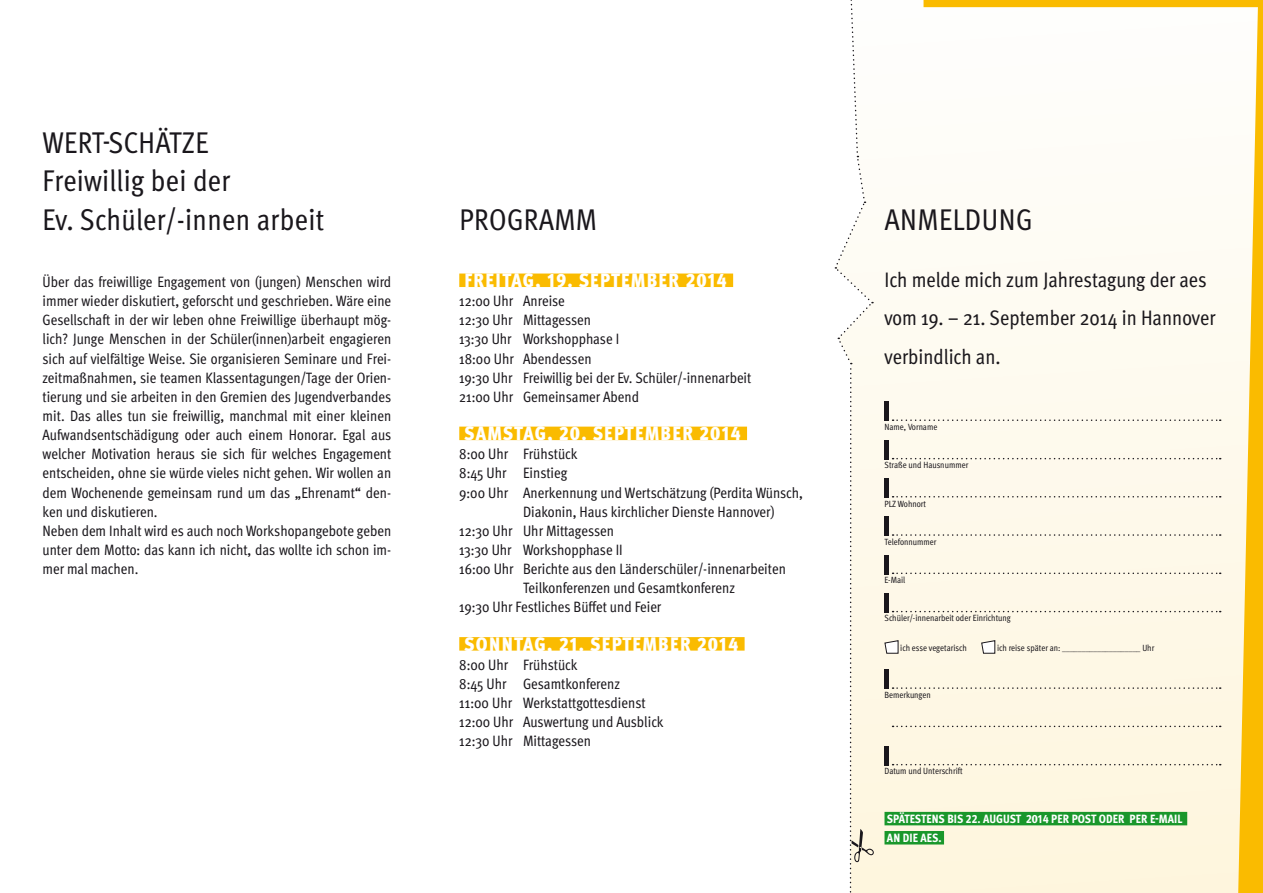
<style>
.page{position:relative;width:1263px;height:893px;background:#fff}
.page>*{position:absolute;margin:0;border:0;box-sizing:border-box;transform-origin:0 0}
.t1{font:30px/38.2px "Meta Cond OT";letter-spacing:.01em;color:#1a171c}
.t2{font:21px/38.2px "Meta Cond OT";color:#1a171c}
.t3{font:900 19.5px "Meta Cond OT";letter-spacing:.06em;color:#fff}
.t4{font:15px/19.2px "Meta Cond OT";color:#1a171c}
.t5{font:800 12px/19.2px "Meta Cond OT";letter-spacing:.005em;color:#fff}
.t6{font:9px "Meta Cond OT";color:#1a171c}
</style>
<div class="page">
<svg style="left:874px;top:239px;width:49px;height:654px;fill:#fef9e9"></svg>
<svg style="left:923px;top:0;width:340px;height:893px;fill:#fef9ec"></svg>
<div style="left:884px;top:812px;width:303px;height:13px;background:#19972b"></div>
<div style="left:884px;top:831px;width:60px;height:13px;background:#19972b"></div>
<div style="left:459px;top:274px;width:274px;height:13px;background:#fabb00"></div>
<div style="left:459px;top:427px;width:288px;height:13px;background:#fabb00"></div>
<div style="left:459px;top:637px;width:286px;height:14px;background:#fabb00"></div>
<svg style="left:835px;top:0;width:39px;height:893px"></svg>
<svg style="left:884px;top:640px;width:15px;height:14px"></svg>
<svg style="left:981px;top:640px;width:14px;height:14px"></svg>
<div style="left:884px;top:402px;width:5px;height:19px;background:#1a171c"></div>
<svg style="left:892px;top:419px;width:329px;height:2px"></svg>
<div style="left:884px;top:440px;width:5px;height:19px;background:#1a171c"></div>
<svg style="left:892px;top:458px;width:329px;height:1px"></svg>
<div style="left:884px;top:478px;width:5px;height:19px;background:#1a171c"></div>
<svg style="left:892px;top:496px;width:329px;height:1px"></svg>
<div style="left:884px;top:517px;width:5px;height:19px;background:#1a171c"></div>
<svg style="left:892px;top:534px;width:329px;height:2px"></svg>
<div style="left:884px;top:555px;width:5px;height:19px;background:#1a171c"></div>
<svg style="left:892px;top:573px;width:329px;height:1px"></svg>
<div style="left:884px;top:593px;width:5px;height:19px;background:#1a171c"></div>
<svg style="left:892px;top:611px;width:329px;height:1px"></svg>
<div style="left:884px;top:746px;width:5px;height:19px;background:#1a171c"></div>
<svg style="left:892px;top:764px;width:329px;height:1px"></svg>
<div style="left:884px;top:670px;width:5px;height:19px;background:#1a171c"></div>
<svg style="left:892px;top:687px;width:329px;height:2px"></svg>
<svg style="left:892px;top:726px;width:329px;height:1px"></svg>
<h1 class="t1" style="left:43px;top:123px;width:283px">Wert-Schätze<br>Freiwillig bei der<br>Ev. Schüler/-innen arbeit</h1>
<p class="t4" style="left:43px;top:272px;width:350px">Über das freiwillige Engagement von (jungen) Menschen wird immer wieder diskutiert, geforscht und geschrieben. Wäre eine Gesellschaft in der wir leben ohne Freiwillige überhaupt mög&shy;lich? Junge Menschen in der Schüler(innen)arbeit engagieren sich auf vielfältige Weise. Sie organisieren Seminare und Frei&shy;zeitmaßnahmen, sie teamen Klassentagungen/Tage der Orien&shy;tierung und sie arbeiten in den Gremien des Jugendverbandes mit. Das alles tun sie freiwillig, manchmal mit einer kleinen Aufwandsentschädigung oder auch einem Honorar. Egal aus welcher Motivation heraus sie sich für welches Engagement entscheiden, ohne sie würde vieles nicht gehen. Wir wollen an dem Wochenende gemeinsam rund um das „Ehrenamt“ den&shy;ken und diskutieren.<br>Neben dem I nhalt wird es auch noch Workshopangebote geben unter dem Motto: das kann ich nicht, das wollte ich schon im&shy;mer mal machen.</p>
<h1 class="t1" style="left:459px;top:199px;width:116px">Programm</h1>
<h3 class="t3" style="left:465px;top:268px;width:264px">FREITAG, 19. SEPTEMBER 2014</h3>
<p class="t4" style="left:459px;top:291px;width:294px">12:00 Uhr Anreise<br>12:30 Uhr Mittagessen<br>13:30 Uhr Workshopphase I<br>18:00 Uhr Abendessen<br>19:30 Uhr Freiwillig bei der Ev. Schüler/-innenarbeit<br>21:00 Uhr Gemeinsamer Abend</p>
<h3 class="t3" style="left:464px;top:421px;width:278px">SAMSTAG, 20. SEPTEMBER 2014</h3>
<p class="t4" style="left:459px;top:444px;width:120px">8:00 Uhr Frühstück</p>
<p class="t4" style="left:459px;top:463px;width:110px">8:45 Uhr Einstieg</p>
<p class="t4" style="left:459px;top:482px;width:345px">9:00 Uhr Anerkennung und Wertschätzung (Perdita Wünsch,</p>
<p class="t4" style="left:523px;top:501px;width:253px">Diakonin, Haus kirchlicher Dienste Hannover)</p>
<p class="t4" style="left:459px;top:520px;width:156px">12:30 Uhr Uhr Mittagessen</p>
<p class="t4" style="left:459px;top:540px;width:160px">13:30 Uhr Workshopphase II</p>
<p class="t4" style="left:459px;top:559px;width:328px">16:00 Uhr Berichte aus den Länderschüler/-innenarbeiten</p>
<p class="t4" style="left:523px;top:578px;width:213px">Teilkonferenzen und Gesamtkonferenz</p>
<p class="t4" style="left:459px;top:597px;width:204px">19:30 Uhr Festliches Büffet und Feier</p>
<h3 class="t3" style="left:464px;top:631px;width:275px">SONNTAG, 21. SEPTEMBER 2014</h3>
<p class="t4" style="left:459px;top:654px;width:206px">8:00 Uhr Frühstück<br>8:45 Uhr Gesamtkonferenz<br>11:00 Uhr Werkstattgottesdienst<br>12:00 Uhr Auswertung und Ausblick<br>12:30 Uhr Mittagessen</p>
<h1 class="t1" style="left:885px;top:199px;width:130px">ANMELDUNG</h1>
<h2 class="t2" style="left:884px;top:260px;width:333px">Ich melde mich zum Jahrestagung der aes vom 19. – 21. September 2014 in Hannover verbindlich an.</h2>
<p class="t6" style="left:884px;top:421px;width:54px">Name, Vorname</p>
<p class="t6" style="left:884px;top:459px;width:85px">Straße und Hausnummer</p>
<p class="t6" style="left:884px;top:498px;width:43px">PLZ Wohnort</p>
<p class="t6" style="left:884px;top:536px;width:54px">Telefonnummer</p>
<p class="t6" style="left:884px;top:574px;width:22px">E-Mail</p>
<p class="t6" style="left:884px;top:613px;width:128px">Schüler/-innenarbeit oder Einrichtung</p>
<p class="t6" style="left:900px;top:642px;width:68px">ich esse vegetarisch</p>
<p class="t6" style="left:997px;top:642px;width:159px">ich reise später an: ____________________ Uhr</p>
<p class="t6" style="left:884px;top:689px;width:48px">Bemerkungen</p>
<p class="t6" style="left:884px;top:766px;width:80px">Datum und Unterschrift</p>
<p class="t5" style="left:887px;top:809px;width:296px">SPÄTESTENS BIS 22. AUGUST 2014 PER POST ODER PER E-MAIL<br>AN DIE AES.</p>
</div>
